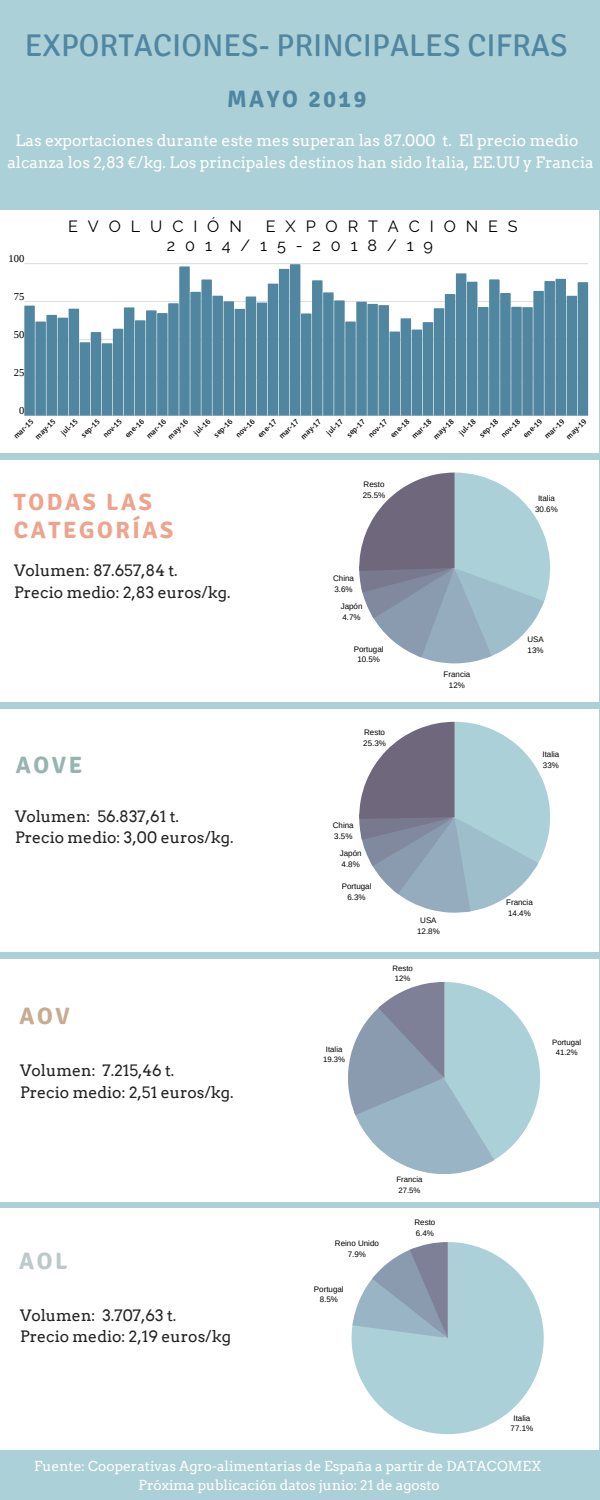
<style>
.page{position:relative;width:600px;height:1500px;background:#acd0d7}
.page>*{position:absolute;margin:0;border:0;box-sizing:border-box;transform-origin:0 0}
.t1{font:31.4px "Signika";color:#5186a0}
.t2{font:700 23.6px/28.5px "Signika";letter-spacing:.11em;color:#eea38c}
.t3{font:700 23.6px "Signika";letter-spacing:.11em;color:#5186a0}
.t4{font:700 23.6px "Signika";color:#97b4b0}
.t5{font:700 23.6px "Signika";color:#c7ac8e}
.t6{font:700 23.6px "Signika";color:#bdc8c8}
.t7{font:16.2px/18.8px "Raleway";letter-spacing:.61em;color:#000}
.t8{font:15.7px/21.8px "Arvo";color:#222}
.t9{font:15.7px/21.8px "Arvo";color:#fff;text-align:center}
.t10{font:13.8px/18.8px "Arvo";color:#fff;text-align:center}
.t11{font:10.6px "Liberation Serif";color:#000}
.t12{font:8px/10.8px "Arimo";color:#000}
.t13{font:8px "Signika";color:#000}
.t14{font:7.8px/10.6px "Arimo";color:#000;text-align:center}
.s1{font-family:"Noto Sans"}
</style>
<div class="page">
<div style="left:0;top:210px;width:599px;height:243px;background:#fff"></div>
<div style="left:0;top:460px;width:599px;height:242px;background:#fff"></div>
<div style="left:0;top:709px;width:599px;height:243px;background:#fff"></div>
<div style="left:0;top:959px;width:599px;height:242px;background:#fff"></div>
<div style="left:0;top:1209px;width:599px;height:241px;background:#fff"></div>
<hr style="left:24px;top:263px;width:564px;height:1px;background:#222">
<svg style="left:24px;top:264px;width:564px;height:152px"></svg>
<svg style="left:348px;top:982px;width:192px;height:192px"></svg>
<svg style="left:352px;top:1242px;width:192px;height:192px;fill:#acd0d7"></svg>
<svg style="left:352px;top:1242px;width:96px;height:96px"></svg>
<svg style="left:359px;top:473px;width:191px;height:190px"></svg>
<svg style="left:359px;top:722px;width:191px;height:191px"></svg>
<h1 class="t1" style="left:25px;top:26px;width:544px">EXPORTACIONES- PRINCIPALES CIFRAS</h1>
<h2 class="t3" style="left:227px;top:85px;width:141px">MAYO 2019</h2>
<h3 class="t9" style="left:7px;top:130px;width:588px">Las exportaciones durante este mes superan las 87.000 t. El precio medio alcanza los 2,83 <span class="s1">€</span>/kg. Los principales destinos han sido Italia, EE.UU y Francia</h3>
<h3 class="t11" style="left:8px;top:252px;width:17px">100</h3>
<h3 class="t11" style="left:14px;top:290px;width:12px">75</h3>
<h3 class="t11" style="left:14px;top:328px;width:12px">50</h3>
<h3 class="t11" style="left:14px;top:366px;width:12px">25</h3>
<h3 class="t11" style="left:19px;top:404px;width:7px">0</h3>
<h3 class="t7" style="left:68px;top:217px;width:175px">EVOLUCIÓN</h3>
<h3 class="t7" style="left:167px;top:217px;width:352px;text-indent:99px">EXPORTACIONES<br>2014/15-2018/19</h3>
<p class="t13" style="left:11px;top:434px;width:26px;rotate:-45deg">mar-15</p>
<p class="t13" style="left:33px;top:434px;width:27px;rotate:-45deg">may-15</p>
<p class="t13" style="left:59px;top:431px;width:22px;rotate:-45deg">jul-15</p>
<p class="t13" style="left:79px;top:433px;width:25px;rotate:-45deg">sep-15</p>
<p class="t13" style="left:101px;top:433px;width:25px;rotate:-45deg">nov-15</p>
<p class="t13" style="left:123px;top:433px;width:25px;rotate:-45deg">ene-16</p>
<p class="t13" style="left:144px;top:434px;width:26px;rotate:-45deg">mar-16</p>
<p class="t13" style="left:166px;top:434px;width:27px;rotate:-45deg">may-16</p>
<p class="t13" style="left:191px;top:431px;width:22px;rotate:-45deg">jul-16</p>
<p class="t13" style="left:212px;top:433px;width:25px;rotate:-45deg">sep-16</p>
<p class="t13" style="left:233px;top:433px;width:25px;rotate:-45deg">nov-16</p>
<p class="t13" style="left:255px;top:433px;width:25px;rotate:-45deg">ene-17</p>
<p class="t13" style="left:277px;top:434px;width:26px;rotate:-45deg">mar-17</p>
<p class="t13" style="left:298px;top:434px;width:27px;rotate:-45deg">may-17</p>
<p class="t13" style="left:324px;top:431px;width:22px;rotate:-45deg">jul-17</p>
<p class="t13" style="left:344px;top:433px;width:25px;rotate:-45deg">sep-17</p>
<p class="t13" style="left:366px;top:433px;width:25px;rotate:-45deg">nov-17</p>
<p class="t13" style="left:388px;top:433px;width:25px;rotate:-45deg">ene-18</p>
<p class="t13" style="left:410px;top:434px;width:26px;rotate:-45deg">mar-18</p>
<p class="t13" style="left:431px;top:434px;width:27px;rotate:-45deg">may-18</p>
<p class="t13" style="left:457px;top:431px;width:22px;rotate:-45deg">jul-18</p>
<p class="t13" style="left:477px;top:433px;width:25px;rotate:-45deg">sep-18</p>
<p class="t13" style="left:499px;top:433px;width:25px;rotate:-45deg">nov-18</p>
<p class="t13" style="left:521px;top:433px;width:25px;rotate:-45deg">ene-19</p>
<p class="t13" style="left:542px;top:434px;width:26px;rotate:-45deg">mar-19</p>
<p class="t13" style="left:564px;top:434px;width:27px;rotate:-45deg">may-19</p>
<h2 class="t2" style="left:14px;top:488px;width:161px">TODAS LAS<br>CATEGORÍAS</h2>
<h3 class="t8" style="left:14px;top:560px;width:218px">Volumen: 87.657,84 t.<br>Precio medio: 2,83 euros/kg.</h3>
<h2 class="t4" style="left:16px;top:751px;width:68px">AOVE</h2>
<h3 class="t8" style="left:15px;top:805px;width:220px">Volumen: 56.837,61 t.<br>Precio medio: 3,00 euros/kg.</h3>
<h2 class="t5" style="left:20px;top:1002px;width:52px">AOV</h2>
<h3 class="t8" style="left:20px;top:1060px;width:215px">Volumen: 7.215,46 t.<br>Precio medio: 2,51 euros/kg.</h3>
<h2 class="t6" style="left:19px;top:1246px;width:50px">AOL</h2>
<h3 class="t8" style="left:20px;top:1304px;width:212px">Volumen: 3.707,63 t.<br>Precio medio: 2,19 euros/kg</h3>
<p class="t12" style="left:363px;top:479px;width:24px">Resto<br>25.5%</p>
<p class="t12" style="left:333px;top:573px;width:22px">China<br>3.6%</p>
<p class="t12" style="left:341px;top:601px;width:23px">Japón<br>4.7%</p>
<p class="t12" style="left:354px;top:643px;width:31px;text-align:center">Portugal<br>10.5%</p>
<p class="t12" style="left:363px;top:727px;width:24px">Resto<br>25.3%</p>
<p class="t12" style="left:333px;top:820px;width:22px">China<br>3.5%</p>
<p class="t12" style="left:340px;top:848px;width:23px">Japón<br>4.8%</p>
<p class="t12" style="left:342px;top:881px;width:31px;text-align:center">Portugal<br>6.3%</p>
<p class="t12" style="left:444px;top:669px;width:28px;text-align:center">Francia<br>12%</p>
<p class="t12" style="left:417px;top:915px;width:24px;text-align:center">USA<br>12.8%</p>
<p class="t14" style="left:323px;top:1044px;width:24px">Italia<br>19.3%</p>
<p class="t14" style="left:393px;top:963px;width:22px">Resto<br>12%</p>
<p class="t12" style="left:535px;top:493px;width:24px;text-align:center">Italia<br>30.6%</p>
<p class="t12" style="left:527px;top:634px;width:18px">USA<br>13%</p>
<p class="t12" style="left:543px;top:749px;width:18px">Italia<br>33%</p>
<p class="t12" style="left:506px;top:897px;width:28px">Francia<br>14.4%</p>
<p class="t14" style="left:552px;top:1037px;width:30px">Portugal<br>41.2%</p>
<p class="t12" style="left:335px;top:1238px;width:46px;text-align:center">Reino Unido<br>7.9%</p>
<p class="t12" style="left:314px;top:1283px;width:31px;text-align:center">Portugal<br>8.5%</p>
<p class="t14" style="left:397px;top:1174px;width:27px;text-align:left">Francia<br>27.5%</p>
<p class="t12" style="left:415px;top:1217px;width:22px">Resto<br>6.4%</p>
<p class="t12" style="left:511px;top:1412px;width:24px;text-align:center">Italia<br>77.1%</p>
<h3 class="t10" style="left:34px;top:1457px;width:509px">Fuente: Cooperativas Agro-alimentarias de España a partir de DATACOMEX<br>Próxima publicación datos junio: 21 de agosto</h3>
</div>
